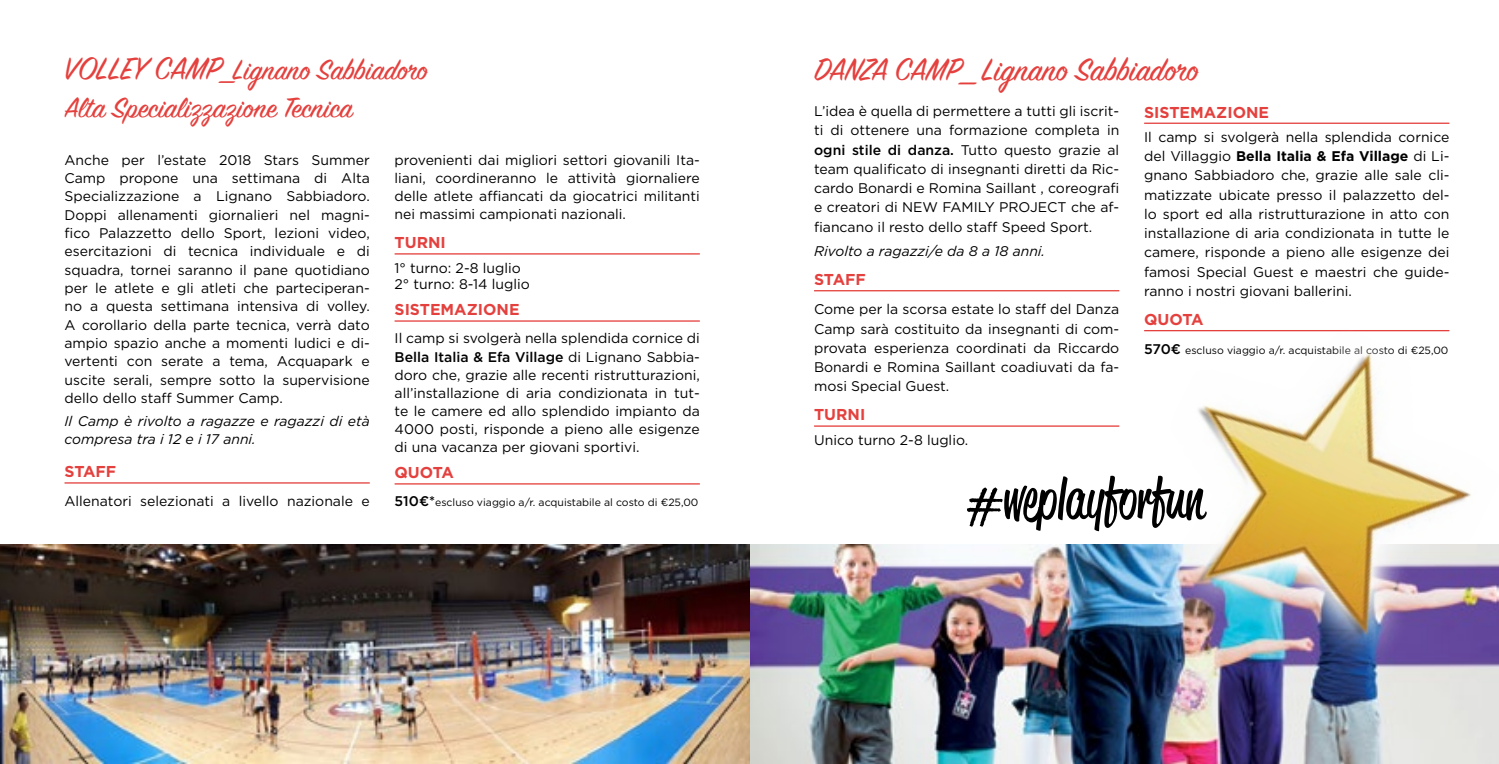
<style>
.page{position:relative;width:1499px;height:764px;background:#fff}
.page>*{position:absolute;margin:0;border:0;box-sizing:border-box;transform-origin:0 0}
.t1{font:55.65px "Reklame Script Regular DEMO";color:#000}
.t2{font:35px "Sign Painter House Script";color:#e4413e}
.t3{font:31.5px/37.8px "Sign Painter House Script";color:#e4413e}
.t4{font:700 15.75px "Gotham";color:#e4413e}
.t5{font:14px/19.2px "Gotham";color:#000;text-align:justify}
.t6{font:italic 14px/18.4px "Gotham";color:#000}
.t7{font:10.5px "Gotham";color:#000}
.s1{font-size:35px}
.s2{font-weight:500}
.s3{font-weight:500;font-size:14px}
.s4{font-weight:700}
.s5{font-family:"Bradley Hand ITCTT";font-weight:700}
</style>
<div class="page">
<hr style="left:64px;top:482px;width:306px;height:2px;background:#e4413e">
<hr style="left:394px;top:253px;width:305px;height:2px;background:#e4413e">
<hr style="left:394px;top:320px;width:305px;height:2px;background:#e4413e">
<hr style="left:394px;top:483px;width:305px;height:2px;background:#e4413e">
<hr style="left:814px;top:290px;width:305px;height:1px;background:#e4413e">
<hr style="left:814px;top:425px;width:305px;height:2px;background:#e4413e">
<hr style="left:1143px;top:123px;width:306px;height:1px;background:#e4413e">
<img style="left:749px;top:544px;width:749px;height:220px">
<img style="left:0;top:544px;width:749px;height:220px">
<img style="left:1103px;top:290px;width:395px;height:407px">
<h3 class="t3" style="left:64px;top:54px;width:365px"><span class="s1">VOLLEY CAMP</span>_Lignano Sabbiadoro<br>Alta Specializzazione Tecnica</h3>
<p class="t5" style="left:64px;top:150px;width:307px;line-height:18.4px">Anche per l’estate 2018 Stars Summer Camp propone una settimana di Alta Specializzazione a Lignano Sabbiadoro.<br>Doppi allenamenti giornalieri nel magni&shy;fico Palazzetto dello Sport, lezioni video, esercitazioni di tecnica individuale e di squadra, tornei saranno il pane quotidiano per le atlete e gli atleti che parteciperan&shy;no a questa settimana intensiva di volley.<br>A corollario della parte tecnica, verrà dato ampio spazio anche a momenti ludici e di&shy;vertenti con serate a tema, Acquapark e uscite serali, sempre sotto la supervisione dello dello staff Summer Camp.</p>
<p class="t6" style="left:64px;top:411px;width:307px">Il Camp è rivolto a ragazze e ragazzi di età compresa tra i 12 e i 17 anni.</p>
<p class="t4" style="left:64px;top:461px;width:53px">STAFF</p>
<p class="t5" style="left:64px;top:491px;width:307px">Allenatori selezionati a livello nazionale e</p>
<p class="t5" style="left:394px;top:150px;width:307px;line-height:18px">provenienti dai migliori settori giovanili Ita&shy;liani, coordineranno le attività giornaliere delle atlete affiancati da giocatrici militanti nei massimi campionati nazionali.</p>
<p class="t4" style="left:394px;top:232px;width:53px">TURNI</p>
<p class="t5" style="left:394px;top:259px;width:137px;line-height:16.3px">1° turno: 2-8 luglio<br>2° turno: 8-14 luglio</p>
<p class="t4" style="left:394px;top:299px;width:126px">SISTEMAZIONE</p>
<p class="t5" style="left:394px;top:329px;width:307px;line-height:18px">Il camp si svolgerà nella splendida cornice di <span class="s2">Bella Italia &amp; Efa Village</span> di Lignano Sabbia&shy;doro che, grazie alle recenti ristrutturazioni, all’installazione di aria condizionata in tut&shy;te le camere ed allo splendido impianto da 4000 posti, risponde a pieno alle esigenze di una vacanza per giovani sportivi.</p>
<p class="t4" style="left:394px;top:462px;width:61px">QUOTA</p>
<p class="t7" style="left:394px;top:495px;width:305px"><span class="s3">510€*</span>escluso viaggio a/r. acquistabile al costo di €25,00</p>
<h2 class="t2" style="left:814px;top:48px;width:386px">DANZA CAMP_ Lignano Sabbiadoro</h2>
<p class="t5" style="left:814px;top:101px;width:307px">L’idea è quella di permettere a tutti gli iscrit&shy;ti di ottenere una formazione completa in <span class="s2">ogni stile di danza.</span> Tutto questo grazie al team qualificato di insegnanti diretti da Ric&shy;cardo Bonardi e Romina Saillant , coreografi e creatori di NEW FAMILY PROJECT che af&shy;fiancano il resto dello staff Speed Sport.</p>
<p class="t6" style="left:814px;top:241px;width:232px">Rivolto a ragazzi/e da 8 a 18 anni.</p>
<p class="t4" style="left:814px;top:269px;width:53px">STAFF</p>
<p class="t5" style="left:814px;top:299px;width:307px">Come per la scorsa estate lo staff del Danza Camp sarà costituito da insegnanti di com&shy;provata esperienza coordinati da Riccardo Bonardi e Romina Saillant coadiuvati da fa&shy;mosi Special Guest.</p>
<p class="t4" style="left:814px;top:404px;width:53px">TURNI</p>
<p class="t5" style="left:814px;top:430px;width:156px">Unico turno 2-8 luglio.</p>
<p class="t4" style="left:1143px;top:102px;width:126px">SISTEMAZIONE</p>
<p class="t5" style="left:1143px;top:127px;width:307px">Il camp si svolgerà nella splendida cornice del Villaggio <span class="s4">Bella Italia &amp; Efa Village</span> di Li&shy;gnano Sabbiadoro che, grazie alle sale cli&shy;matizzate ubicate presso il palazzetto del&shy;lo sport ed alla ristrutturazione in atto con installazione di aria condizionata in tutte le camere, risponde a pieno alle esigenze dei famosi Special Guest e maestri che guide&shy;ranno i nostri giovani ballerini.</p>
<p class="t4" style="left:1143px;top:309px;width:61px">QUOTA</p>
<p class="t7" style="left:1143px;top:344px;width:306px"><span class="s3">570€</span> escluso viaggio a/r. acquistabile al costo di €25,00</p>
<h1 class="t1" style="left:967px;top:476px;width:238px"><span class="s5">#</span>weplayforfun</h1>
</div>
